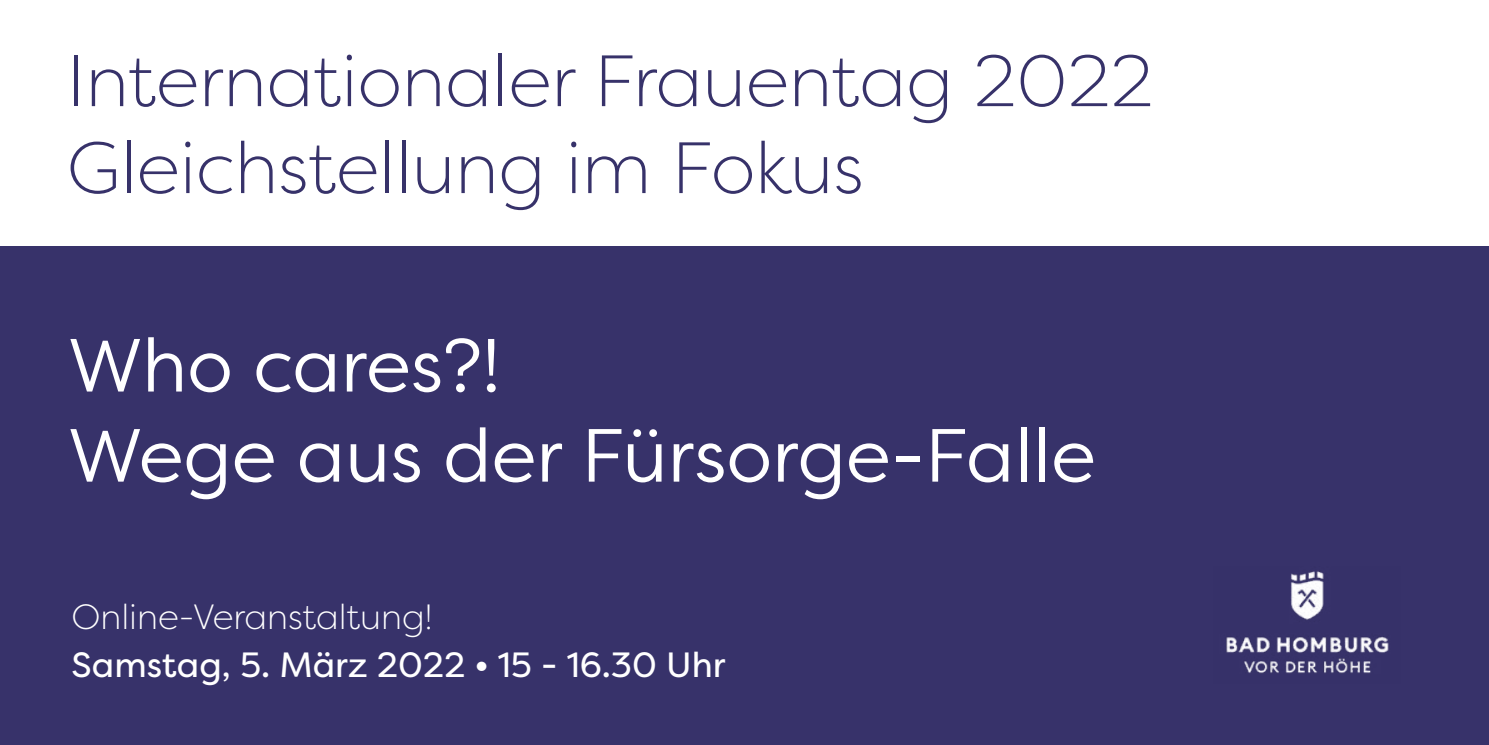
<style>
.page{position:relative;width:1489px;height:745px;background:#fff}
.page>*{position:absolute;margin:0;border:0;box-sizing:border-box;transform-origin:0 0}
.Sub_Heading_100_pt{font:75px "Filson Pro";color:#fff}
.Heading_120_pt{font:300 72.25px "Filson Pro";color:#37326a}
.Sub_Heading_45_pt_fl{font:35px "Filson Pro";color:#fff}
.Sub_Heading_45_pt_fl-2{font:300 35px "Filson Pro";color:#fff}
.s1{font-family:"Euclid Square";font-weight:700}
</style>
<div class="page">
<div style="left:0;top:246px;width:1488px;height:498px;background:#37326a"></div>
<img style="left:1226px;top:571px;width:163px;height:102px">
<p class="Heading_120_pt" style="left:67px;top:34px;width:1087px">Internationaler Frauentag 2022</p>
<p class="Heading_120_pt" style="left:67px;top:121px;width:798px">Gleichstellung im Fokus</p>
<p class="Sub_Heading_100_pt" style="left:68px;top:315px;width:434px">Who cares?!</p>
<p class="Sub_Heading_100_pt" style="left:68px;top:405px;width:1029px">Wege aus der Fürsorge-Falle</p>
<p class="Sub_Heading_45_pt_fl-2" style="left:72px;top:594px;width:362px">Online-Veranstaltung!</p>
<p class="Sub_Heading_45_pt_fl" style="left:72px;top:641px;width:655px">Samstag, 5. März 2022 <span class="s1">•</span> 15 - 16.30 Uhr</p>
</div>
